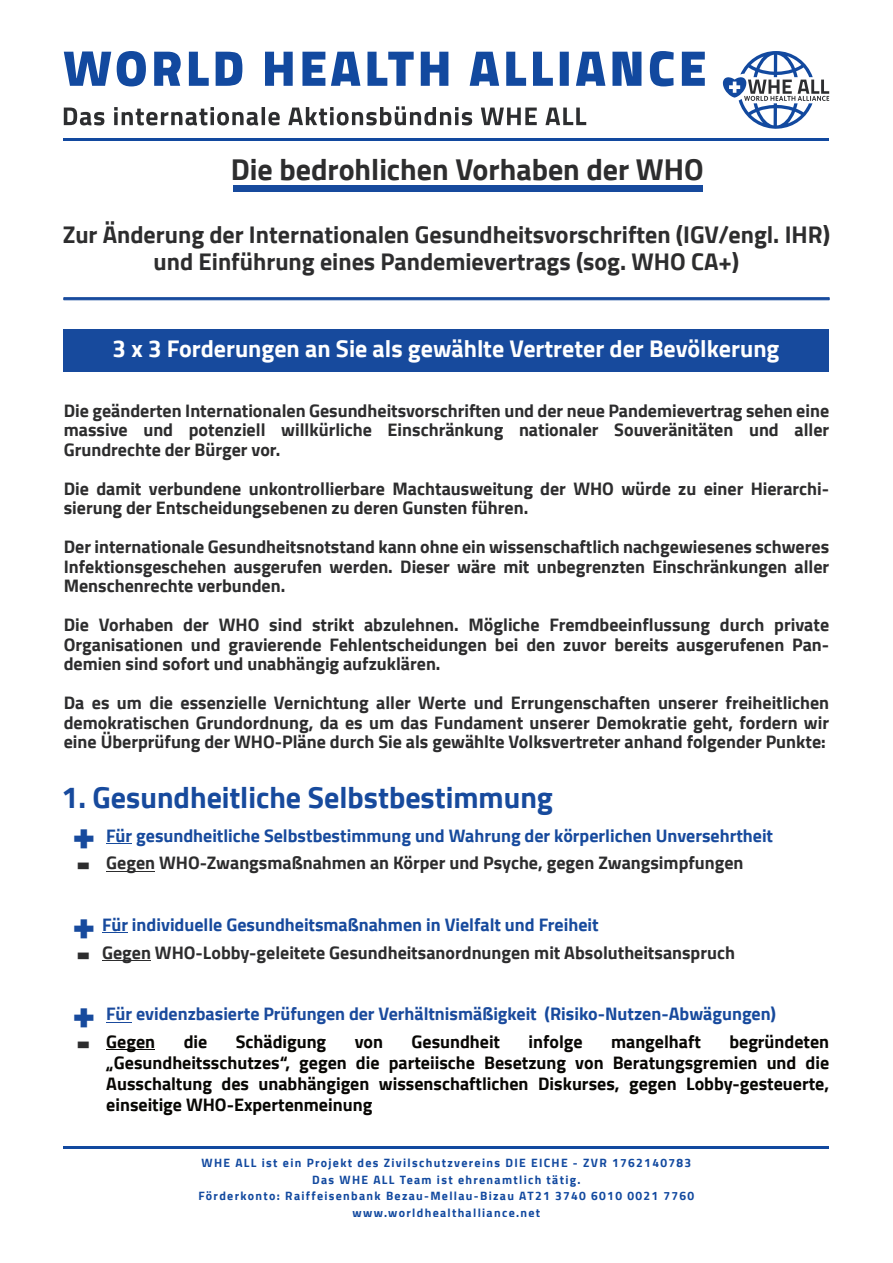
<style>
.page{position:relative;width:893px;height:1263px;background:#fff}
.page>*{position:absolute;margin:0;border:0;box-sizing:border-box;transform-origin:0 0}
.t1{font:900 41.85px "Cairo";color:#2d2d2e;scale:.9 1}
.t2{font:900 41.85px "Cairo";color:#174a9d}
.t3{font:700 30px "Cairo";color:#174a9d}
.t4{font:700 30px "Cairo";color:#2d2d2e}
.t5{font:700 24px/27px "Cairo";color:#2d2d2e;text-align:center}
.t6{font:700 24px "Cairo";color:#fff}
.t7{font:700 18px/19.5px "Cairo";color:#2d2d2e;text-align:justify}
.t8{font:700 18px/21px "Cairo";color:#080704;text-align:justify}
.t9{font:700 18px "Cairo";color:#174a9d}
.t10{font:700 18px "Cairo";color:#1b4b9d}
.t11{font:700 12px/16.5px "Cairo";letter-spacing:.11em;color:#12499f;text-align:center}
.s1{color:#174a9d}
</style>
<div class="page">
<div style="left:233px;top:185px;width:469px;height:6px;background:#174a9d"></div>
<hr style="left:64px;top:138px;width:765px;height:2px;background:#12499f">
<svg style="left:64px;top:106px;width:522px;height:19px"></svg>
<svg style="left:64px;top:51px;width:641px;height:35px"></svg>
<svg style="left:723px;top:51px;width:106px;height:78px"></svg>
<hr style="left:64px;top:1146px;width:765px;height:2px;background:#12499f">
<hr style="left:106px;top:1049px;width:49px;height:1px;background:#080704">
<svg style="left:106px;top:1022px;width:26px;height:1px"></svg>
<hr style="left:102px;top:960px;width:49px;height:1px;background:#2d2d2e">
<svg style="left:102px;top:932px;width:26px;height:1px"></svg>
<hr style="left:106px;top:871px;width:49px;height:1px;background:#2d2d2e">
<svg style="left:106px;top:843px;width:26px;height:1px"></svg>
<div style="left:64px;top:330px;width:765px;height:42px;background:#174a9d"></div>
<div style="left:64px;top:297px;width:765px;height:3px;background:#174a9d;border:1px solid #174a9d"></div>
<h2 class="t4" style="left:231px;top:153px;width:474px">Die bedrohlichen Vorhaben der WHO</h2>
<h3 class="t5" style="left:63px;top:222px;width:769px">Zur Änderung der Internationalen Gesundheitsvorschriften (IGV/engl. IHR) und Einführung eines Pandemievertrags (sog. WHO CA+)</h3>
<h3 class="t6" style="left:113px;top:334px;width:668px">3 x 3 Forderungen an Sie als gewählte Vertreter der Bevölkerung</h3>
<p class="t7" style="left:64px;top:401px;width:767px">Die geänderten Internationalen Gesundheitsvorschriften und der neue Pandemievertrag sehen eine massive und potenziell willkürliche Einschränkung nationaler Souveränitäten und aller Grundrechte der Bürger vor.</p>
<p class="t7" style="left:64px;top:479px;width:767px">Die damit verbundene unkontrollierbare Machtausweitung der WHO würde zu einer Hierarchi&shy;sierung der Entscheidungsebenen zu deren Gunsten führen.</p>
<p class="t7" style="left:64px;top:537px;width:767px">Der internationale Gesundheitsnotstand kann ohne ein wissenschaftlich nachgewiesenes schweres Infektionsgeschehen ausgerufen werden. Dieser wäre mit unbegrenzten Einschränkungen aller Menschenrechte verbunden.</p>
<p class="t7" style="left:64px;top:615px;width:767px">Die Vorhaben der WHO sind strikt abzulehnen. Mögliche Fremdbeeinflussung durch private Organisationen und gravierende Fehlentscheidungen bei den zuvor bereits ausgerufenen Pan&shy;demien sind sofort und unabhängig aufzuklären.</p>
<p class="t7" style="left:64px;top:693px;width:767px">Da es um die essenzielle Vernichtung aller Werte und Errungenschaften unserer freiheitlichen demokratischen Grundordnung, da es um das Fundament unserer Demokratie geht, fordern wir eine Überprüfung der WHO-Pläne durch Sie als gewählte Volksvertreter anhand folgender Punkte:</p>
<h2 class="t3" style="left:62px;top:780px;width:493px">1. Gesundheitliche Selbstbestimmung</h2>
<h1 class="t2" style="left:72px;top:810px;width:24px">+</h1>
<p class="t9" style="left:106px;top:825px;width:668px">Für gesundheitliche Selbstbestimmung und Wahrung der körperlichen Unversehrtheit</p>
<h1 class="t1" style="left:76px;top:838px;width:18px">-</h1>
<p class="t7" style="left:106px;top:853px;width:639px">Gegen WHO-Zwangsmaßnahmen an Körper und Psyche, gegen Zwangsimpfungen</p>
<h1 class="t2" style="left:72px;top:900px;width:24px">+</h1>
<p class="t9" style="left:102px;top:914px;width:498px">Für individuelle Gesundheitsmaßnahmen in Vielfalt und Freiheit</p>
<h1 class="t1" style="left:76px;top:928px;width:18px">-</h1>
<p class="t7" style="left:102px;top:943px;width:634px">Gegen WHO-Lobby-geleitete Gesundheitsanordnungen mit Absolutheitsanspruch</p>
<h1 class="t2" style="left:72px;top:989px;width:24px">+</h1>
<p class="t10" style="left:106px;top:1004px;width:671px">Für evidenzbasierte Prüfungen der Verhältnismäßigkeit <span class="s1">(Risiko-Nutzen-Abwägungen)</span></p>
<h1 class="t1" style="left:76px;top:1017px;width:18px">-</h1>
<p class="t8" style="left:106px;top:1031px;width:724px;text-indent:623px">begründeten „Gesundheitsschutzes“, gegen die parteiische Besetzung von Beratungsgremien und die Ausschaltung des unabhängigen wissenschaftlichen Diskurses, gegen Lobby-gesteuerte, einseitige WHO-Expertenmeinung</p>
<p class="t8" style="left:106px;top:1031px;width:50px">Gegen</p>
<p class="t8" style="left:184px;top:1031px;width:25px">die</p>
<p class="t8" style="left:236px;top:1031px;width:92px">Schädigung</p>
<p class="t8" style="left:355px;top:1031px;width:30px">von</p>
<p class="t8" style="left:411px;top:1031px;width:90px">Gesundheit</p>
<p class="t8" style="left:529px;top:1031px;width:56px">infolge</p>
<p class="t8" style="left:611px;top:1031px;width:91px">mangelhaft</p>
<p class="t11" style="left:198px;top:1155px;width:497px">WHE ALL ist ein Projekt des Zivilschutzvereins DIE EICHE - ZVR 1762140783<br>Das WHE ALL Team ist ehrenamtlich tätig.<br>Förderkonto: Raiffeisenbank Bezau-Mellau-Bizau AT21 3740 6010 0021 7760 www.worldhealthalliance.net</p>
</div>
